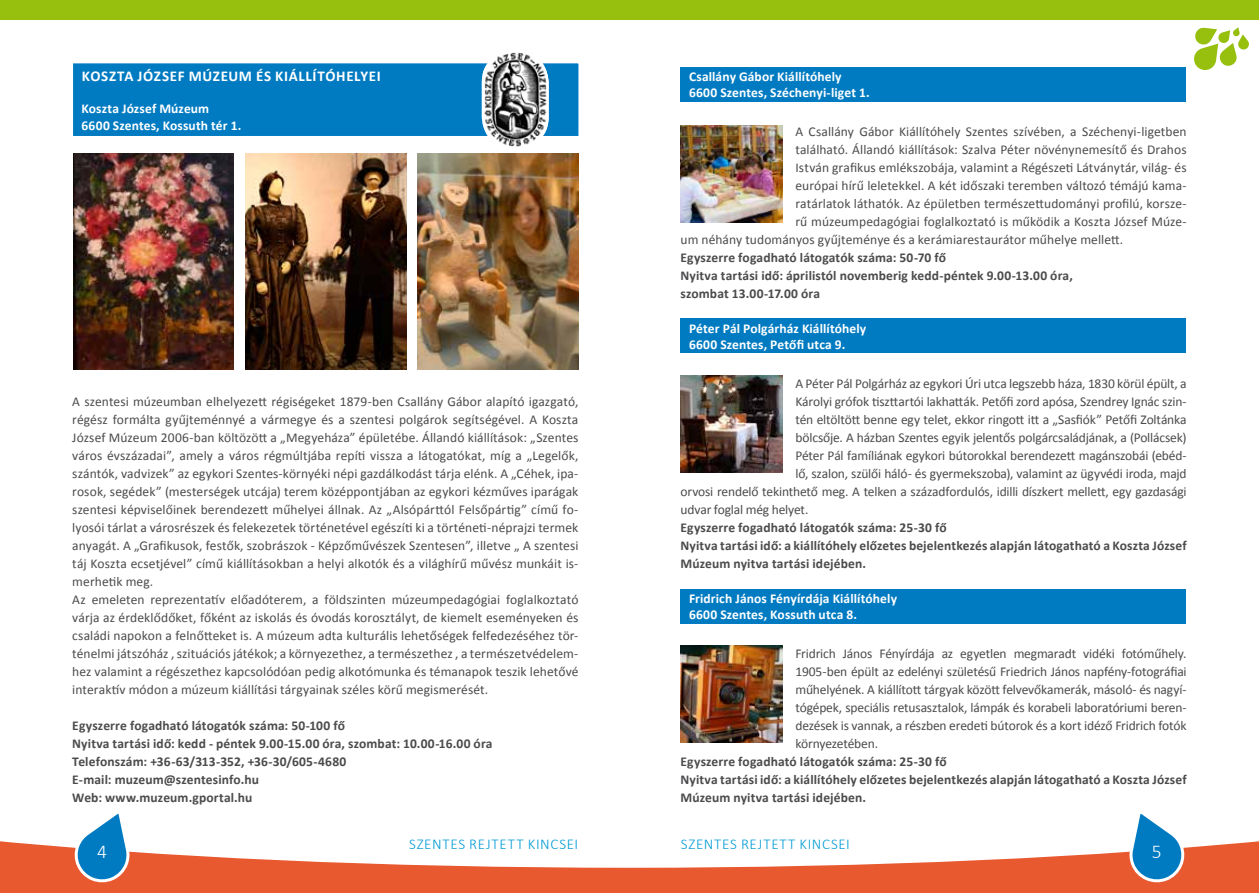
<style>
.page{position:relative;width:1259px;height:893px;background:#fff}
.page>*{position:absolute;margin:0;border:0;box-sizing:border-box;transform-origin:0 0}
.t1{font:300 19.5px "Calibri";color:#fff}
.t2{font:300 15px "Calibri";letter-spacing:.05em;color:#009bd4}
.t3{font:700 15px "Calibri";letter-spacing:.045em;color:#fff}
.t4{font:13.5px/18px "Calibri";letter-spacing:.005em;color:#4b4b4d}
.t5{font:700 13.5px/18px "Calibri";letter-spacing:.01em;color:#4b4b4d}
.t6{font:13.5px "Calibri";letter-spacing:-.015em;color:#4b4b4d}
.t7{font:700 13.5px/16.2px "Calibri";letter-spacing:.01em;color:#fff}
</style>
<div class="page">
<svg style="left:0;top:841px;width:1259px;height:52px;fill:#e8592f"></svg>
<svg style="left:73px;top:813px;width:55px;height:72px"></svg>
<svg style="left:1130px;top:813px;width:56px;height:72px"></svg>
<svg style="left:1194px;top:27px;width:55px;height:43px"></svg>
<div style="left:0;top:0;width:1259px;height:20px;background:#97bf0d"></div>
<div style="left:73px;top:63px;width:506px;height:73px;background:#007bc2"></div>
<img style="left:483px;top:52px;width:66px;height:95px">
<img style="left:73px;top:154px;width:161px;height:216px">
<img style="left:245px;top:154px;width:161px;height:216px">
<img style="left:418px;top:154px;width:160px;height:216px">
<div style="left:680px;top:67px;width:506px;height:35px;background:#007bc2"></div>
<div style="left:680px;top:318px;width:506px;height:35px;background:#007bc2"></div>
<div style="left:680px;top:589px;width:506px;height:35px;background:#007bc2"></div>
<img style="left:680px;top:125px;width:102px;height:97px">
<img style="left:680px;top:375px;width:102px;height:97px">
<img style="left:680px;top:645px;width:102px;height:97px">
<p class="t3" style="left:82px;top:66px;width:300px">Koszta József Múzeum és kiállítóhelyei</p>
<p class="t7" style="left:82px;top:101px;width:161px">Koszta József Múzeum<br>6600 Szentes, Kossuth tér 1.</p>
<p class="t4" style="left:72px;top:392px;width:508px">A szentesi múzeumban elhelyezett régiségeket 1879-ben Csallány Gábor alapító igazgató, régész formálta gyűjteménnyé a vármegye és a szentesi polgárok segítségével. A Koszta József Múzeum 2006-ban költözött a „Megyeháza” épületébe. Állandó kiállítások: „Szentes város évszázadai”, amely a város régmúltjába repíti vissza a látogatókat, míg a „Legelők, szántók, vadvizek” az egykori Szentes-környéki népi gazdálkodást tárja elénk. A „Céhek, ipa&shy;rosok, segédek” (mesterségek utcája) terem középpontjában az egykori kézműves iparágak szentesi képviselőinek berendezett műhelyei állnak. Az „Alsópárttól Felsőpártig” című fo&shy;lyosói tárlat a városrészek és felekezetek történetével egészíti ki a történeti-néprajzi termek anyagát. A „Grafikusok, festők, szobrászok - Képzőművészek Szentesen”, illetve „ A szentesi táj Koszta ecsetjével” című kiállításokban a helyi alkotók és a világhírű művész munkáit is&shy;merhetik meg.<br>Az emeleten reprezentatív előadóterem, a földszinten múzeumpedagógiai foglalkoztató várja az érdeklődőket, főként az iskolás és óvodás korosztályt, de kiemelt eseményeken és családi napokon a felnőtteket is. A múzeum adta kulturális lehetőségek felfedezéséhez tör&shy;ténelmi játszóház , szituációs játékok; a környezethez, a természethez , a természetvédelem&shy;hez valamint a régészethez kapcsolódóan pedig alkotómunka és témanapok teszik lehetővé interaktív módon a múzeum kiállítási tárgyainak széles körű megismerését.</p>
<p class="t5" style="left:72px;top:716px;width:422px">Egyszerre fogadható látogatók száma: 50-100 fő<br>Nyitva tartási idő: kedd - péntek 9.00-15.00 óra, szombat: 10.00-16.00 óra Telefonszám: +36-63/313-352, +36-30/605-4680<br>E-mail: muzeum@szentesinfo.hu<br>Web: www.muzeum.gportal.hu</p>
<p class="t7" style="left:689px;top:69px;width:182px">Csallány Gábor Kiállítóhely<br>6600 Szentes, Széchenyi-liget 1.</p>
<p class="t4" style="left:795px;top:122px;width:393px">A Csallány Gábor Kiállítóhely Szentes szívében, a Széchenyi-ligetben</p>
<p class="t4" style="left:795px;top:140px;width:393px">található. Állandó kiállítások: Szalva Péter növénynemesítő és Drahos</p>
<p class="t4" style="left:795px;top:158px;width:393px">István grafikus emlékszobája, valamint a Régészeti Látványtár, világ- és</p>
<p class="t4" style="left:795px;top:176px;width:393px">európai hírű leletekkel. A két időszaki teremben változó témájú kama-</p>
<p class="t4" style="left:795px;top:194px;width:393px">ratárlatok láthatók. Az épületben természettudományi profilú, korsze-</p>
<p class="t4" style="left:795px;top:212px;width:393px">rű múzeumpedagógiai foglalkoztató is működik a Koszta József Múze-</p>
<p class="t4" style="left:680px;top:230px;width:444px">um néhány tudományos gyűjteménye és a kerámiarestaurátor műhelye mellett.</p>
<p class="t5" style="left:680px;top:248px;width:394px">Egyszerre fogadható látogatók száma: 50-70 fő<br>Nyitva tartási idő: áprilistól novemberig kedd-péntek 9.00-13.00 óra, szombat 13.00-17.00 óra</p>
<p class="t7" style="left:689px;top:320px;width:179px">Péter Pál Polgárház Kiállítóhely<br>6600 Szentes, Petőfi utca 9.</p>
<p class="t4" style="left:795px;top:374px;width:393px">A Péter Pál Polgárház az egykori Úri utca legszebb háza, 1830 körül épült, a</p>
<p class="t6" style="left:795px;top:393px;width:393px">Károlyi grófok tiszttartói lakhatták. Petőfi zord apósa, Szendrey Ignác szin-</p>
<p class="t4" style="left:795px;top:410px;width:393px">tén eltöltött benne egy telet, ekkor ringott itt a „Sasfiók” Petőfi Zoltánka</p>
<p class="t6" style="left:795px;top:429px;width:393px">bölcsője. A házban Szentes egyik jelentős polgárcsaládjának, a (Pollácsek)</p>
<p class="t6" style="left:795px;top:447px;width:393px">Péter Pál famíliának egykori bútorokkal berendezett magánszobái (ebéd-</p>
<p class="t6" style="left:795px;top:465px;width:393px">lő, szalon, szülői háló- és gyermekszoba), valamint az ügyvédi iroda, majd</p>
<p class="t6" style="left:680px;top:483px;width:507px">orvosi rendelő tekinthető meg. A telken a századfordulós, idilli díszkert mellett, egy gazdasági</p>
<p class="t4" style="left:680px;top:500px;width:129px">udvar foglal még helyet.</p>
<p class="t5" style="left:680px;top:518px;width:507px">Egyszerre fogadható látogatók száma: 25-30 fő<br>Nyitva tartási idő: a kiállítóhely előzetes bejelentkezés alapján látogatható a Koszta József<br>Múzeum nyitva tartási idejében.</p>
<p class="t7" style="left:689px;top:591px;width:209px">Fridrich János Fényírdája Kiállítóhely<br>6600 Szentes, Kossuth utca 8.</p>
<p class="t4" style="left:795px;top:644px;width:393px;text-align:justify">Fridrich János Fényírdája az egyetlen megmaradt vidéki fotóműhely.<br>1905-ben épült az edelényi születésű Friedrich János napfény-fotográfiai műhelyének. A kiállított tárgyak között felvevőkamerák, másoló- és nagyí&shy;tógépek, speciális retusasztalok, lámpák és korabeli laboratóriumi beren&shy;dezések is vannak, a részben eredeti bútorok és a kort idéző Fridrich fotók környezetében.</p>
<p class="t5" style="left:680px;top:752px;width:507px">Egyszerre fogadható látogatók száma: 25-30 fő<br>Nyitva tartási idő: a kiállítóhely előzetes bejelentkezés alapján látogatható a Koszta József<br>Múzeum nyitva tartási idejében.</p>
<p class="t2" style="left:409px;top:835px;width:171px">SZENTES REJTETT KINCSEI</p>
<p class="t2" style="left:681px;top:835px;width:171px">SZENTES REJTETT KINCSEI</p>
<h1 class="t1" style="left:97px;top:840px;width:11px">4</h1>
<h1 class="t1" style="left:1152px;top:840px;width:11px">5</h1>
</div>
